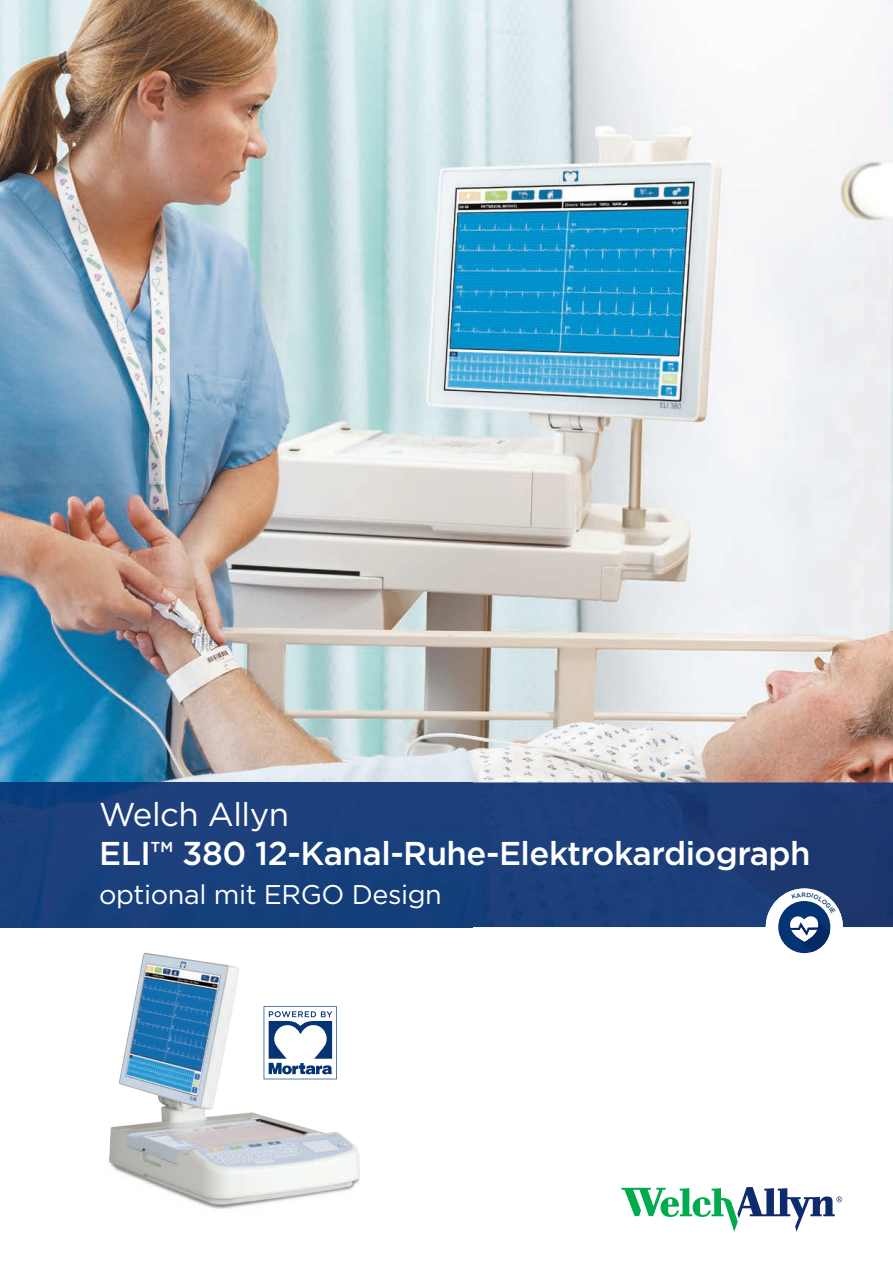
<style>
.page{position:relative;width:893px;height:1263px;background:#fff}
.page>*{position:absolute;margin:0;border:0;box-sizing:border-box;transform-origin:0 0}
.t1{font:500 33px "Gotham";letter-spacing:-.015em;color:#fff}
.t2{font:33px "Gotham";letter-spacing:-.015em;color:#fff}
.t3{font:27px "Gotham";letter-spacing:-.015em;color:#fff}
</style>
<div class="page">
<img style="left:0;top:0;width:893px;height:927px">
<svg style="left:621px;top:1187px;width:221px;height:45px"></svg>
<div style="left:766px;top:888px;width:77px;height:77px;background:#fff;border-radius:50%"></div>
<div style="left:778px;top:901px;width:52px;height:52px;background:#053474;border-radius:50%"></div>
<img style="left:109px;top:952px;width:251px;height:257px">
<svg style="left:264px;top:1006px;width:73px;height:73px"></svg>
<svg style="left:790px;top:892px;width:45px;height:60px"></svg>
<p class="t2" style="left:99px;top:793px;width:191px">Welch Allyn</p>
<p class="t1" style="left:99px;top:831px;width:713px">ELI™ 380 12-Kanal-Ruhe-Elektrokardiograph</p>
<p class="t3" style="left:99px;top:877px;width:344px">optional mit ERGO Design</p>
</div>
